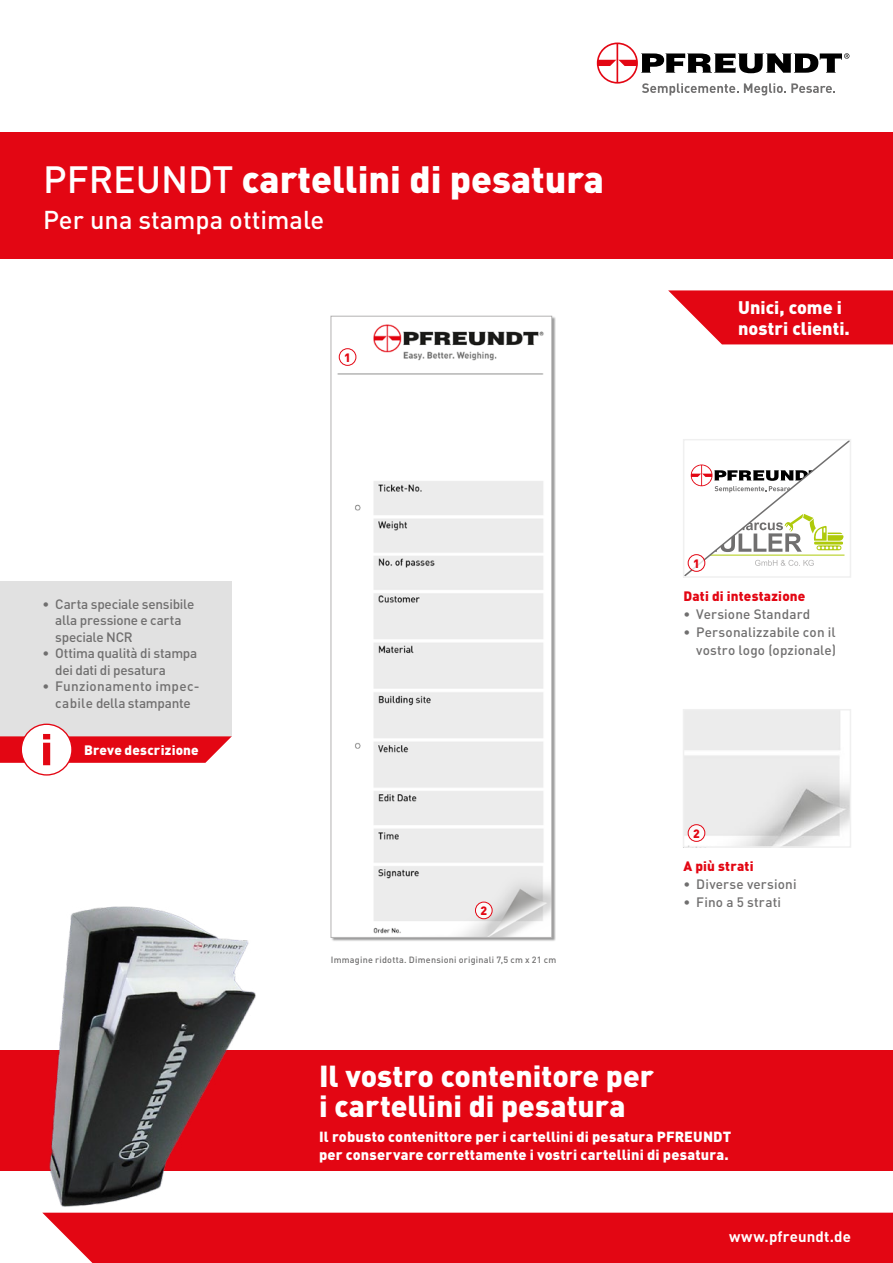
<style>
.page{position:relative;width:893px;height:1263px;background:#fff}
.page>*{position:absolute;margin:0;border:0;box-sizing:border-box;transform-origin:0 0}
.t1{font:900 37.5px "DIN";color:#fff}
.t2{font:900 30px/30px "DIN";letter-spacing:-.005em;color:#fff}
.t3{font:500 25.5px "DIN";color:#fff}
.t4{font:900 18px/21px "DIN";color:#fff}
.t5{font:700 15px "DIN";letter-spacing:.01em;color:#fff}
.t6{font:900 14.55px/17.7px "DIN";letter-spacing:.01em;color:#fff}
.t7{font:500 13.5px/16.5px "DIN";letter-spacing:.005em;color:#706f6f;text-align:center}
.t8{font:500 13.5px/16.5px "DIN";letter-spacing:-.02em;color:#706f6f}
.t9{font:900 13.5px "DIN";letter-spacing:.015em;color:#e30613}
.t10{font:900 13.5px "DIN";letter-spacing:.015em;color:#fff}
.t11{font:900 12px "DIN";color:#e30613}
.t12{font:500 9px "DIN";letter-spacing:.025em;color:#706f6f}
.s1{font-weight:500}
</style>
<div class="page">
<svg style="left:597px;top:43px;width:252px;height:53px"></svg>
<div style="left:0;top:581px;width:232px;height:155px;background:#e1e1e1"></div>
<div style="left:331px;top:316px;width:225px;height:625px;background:#000;opacity:.4"></div>
<img style="left:333px;top:318px;width:217px;height:618px">
<div style="left:331px;top:316px;width:221px;height:622px;border:1px solid #b3b2b2"></div>
<div style="left:0;top:1051px;width:893px;height:120px;background:#e30613"></div>
<img style="left:28px;top:906px;width:263px;height:307px">
<svg style="left:668px;top:290px;width:225px;height:54px;background:#e62631"></svg>
<svg style="left:686px;top:712px;width:162px;height:133px;background:#e7e7e7"></svg>
<div style="left:683px;top:709px;width:168px;height:139px;border:2px solid #f0f0f0"></div>
<svg style="left:686px;top:442px;width:162px;height:133px"></svg>
<div style="left:683px;top:439px;width:168px;height:139px;border:2px solid #f0f0f0"></div>
<svg style="left:688px;top:555px;width:17px;height:16px"></svg>
<div style="left:688px;top:554px;width:17px;height:17px;border:1px solid #e30613;border-radius:50%"></div>
<div style="left:339px;top:349px;width:17px;height:16px;background:#fff;border-radius:50%"></div>
<div style="left:339px;top:349px;width:17px;height:16px;border:1px solid #e30613;border-radius:50%"></div>
<div style="left:688px;top:825px;width:17px;height:16px;background:#fff;border-radius:50%"></div>
<div style="left:688px;top:824px;width:17px;height:17px;border:1px solid #e30613;border-radius:50%"></div>
<div style="left:475px;top:902px;width:17px;height:17px;background:#fff;border-radius:50%"></div>
<div style="left:475px;top:902px;width:17px;height:17px;border:1px solid #e30613;border-radius:50%"></div>
<div style="left:0;top:133px;width:893px;height:126px;background:#e30613"></div>
<div style="left:42px;top:1213px;width:851px;height:50px;background:#e30613"></div>
<svg style="left:21px;top:724px;width:51px;height:51px"></svg>
<div style="left:21px;top:724px;width:52px;height:52px;border:1px solid #e30613;border-radius:50%"></div>
<svg style="left:0;top:734px;width:232px;height:31px"></svg>
<h1 class="t1" style="left:43px;top:155px;width:562px"><span class="s1">PFREUNDT</span> cartellini di pesatura</h1>
<h3 class="t3" style="left:43px;top:204px;width:282px">Per una stampa ottimale</h3>
<p class="t8" style="left:55px;top:595px;width:141px;text-indent:-13px">• Carta speciale sensibile alla pressione e carta speciale NCR</p>
<p class="t8" style="left:55px;top:645px;width:144px;text-indent:-13px">• Ottima qualità di stampa dei dati di pesatura</p>
<p class="t7" style="left:43px;top:678px;width:158px">• Funzionamento impec&shy;cabile della stampante</p>
<p class="t10" style="left:84px;top:741px;width:116px">Breve descrizione</p>
<p class="t11" style="left:344px;top:349px;width:8px">1</p>
<p class="t11" style="left:480px;top:903px;width:8px">2</p>
<p class="t12" style="left:331px;top:954px;width:227px">Immagine ridotta. Dimensioni originali 7,5 cm x 21 cm</p>
<h3 class="t4" style="left:738px;top:296px;width:113px">Unici, come i nostri clienti.</h3>
<p class="t11" style="left:693px;top:555px;width:8px">1</p>
<p class="t9" style="left:683px;top:587px;width:123px">Dati di intestazione</p>
<p class="t7" style="left:683px;top:605px;width:128px">• Versione Standard</p>
<p class="t7" style="left:683px;top:622px;width:154px;line-height:18px;text-align:right">• Personalizzabile con il vostro logo (opzionale)</p>
<p class="t11" style="left:693px;top:825px;width:8px">2</p>
<p class="t9" style="left:683px;top:857px;width:72px">A più strati</p>
<p class="t7" style="left:683px;top:875px;width:115px">• Diverse versioni</p>
<p class="t7" style="left:683px;top:893px;width:99px">• Fino a 5 strati</p>
<h2 class="t2" style="left:319px;top:1059px;width:336px">Il vostro contenitore per i cartellini di pesatura</h2>
<p class="t6" style="left:319px;top:1127px;width:414px">Il robusto contenittore per i cartellini di pesatura PFREUNDT per conservare correttamente i vostri cartellini di pesatura.</p>
<p class="t5" style="left:729px;top:1227px;width:123px">www.pfreundt.de</p>
</div>
